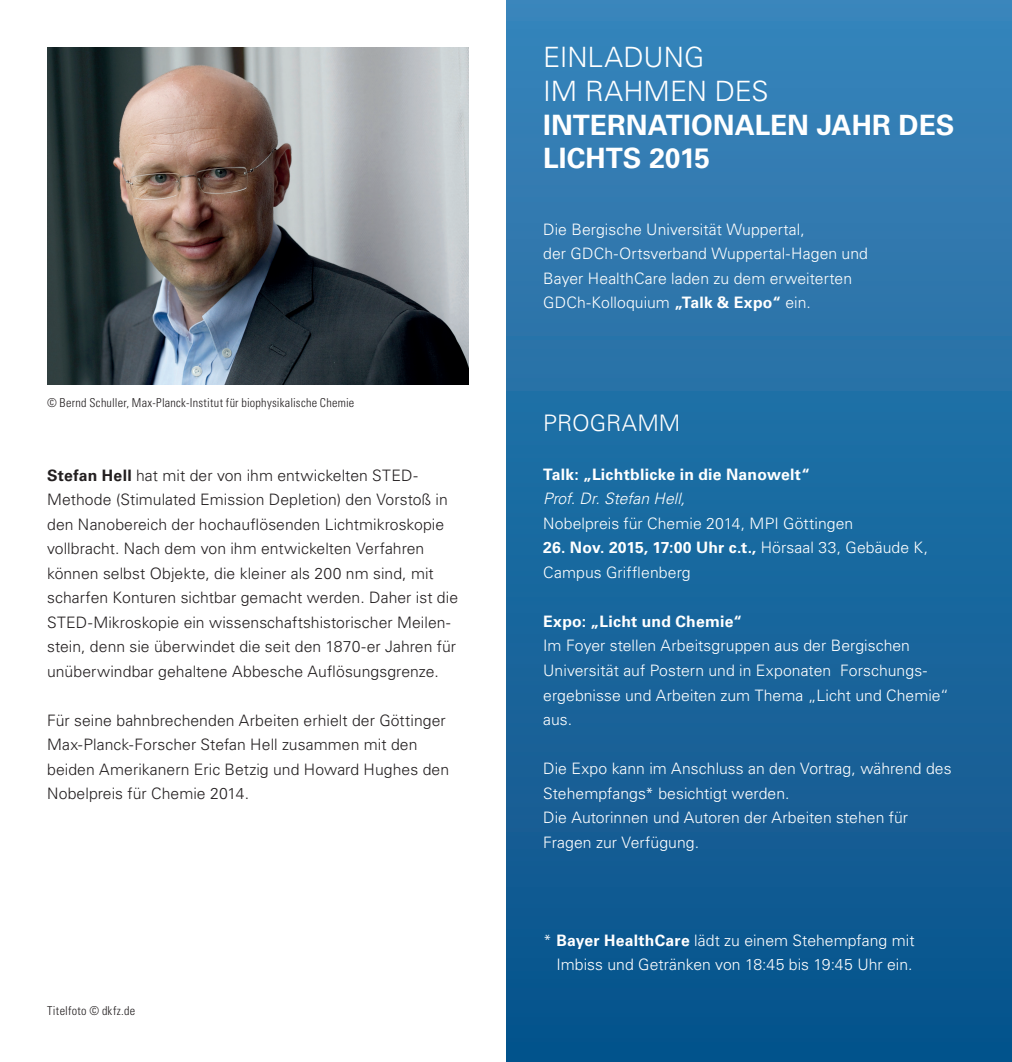
<style>
.page{position:relative;width:1012px;height:1062px;background:#fff}
.page>*{position:absolute;margin:0;border:0;box-sizing:border-box;transform-origin:0 0}
.t1{font:700 28px/33.6px "Univers LT Pro 65";color:#fff}
.t2{font:300 28px/33.6px "Univers LT Pro 45";color:#fff}
.t3{font:300 22.75px "Univers LT Pro 45";color:#fff}
.t4{font:300 15.75px/24.5px "Univers LT Pro 45";letter-spacing:.005em;color:#231f20}
.t5{font:300 15.75px/24.5px "Univers LT Pro 45";letter-spacing:.005em;color:#fff}
.t6{font:700 15.75px "Univers LT Pro 65";letter-spacing:.015em;color:#fff}
.t7{font:italic 300 15.75px "Univers LT Pro 45";letter-spacing:-.005em;color:#fff}
.t8{font:300 condensed 12.25px "Univers";letter-spacing:.02em;color:#231f20}
.s1{font-family:"Univers LT Pro 65";font-weight:700}
.s2{font-family:"Univers LT Pro 45";font-weight:300}
</style>
<div class="page">
<div style="left:506px;top:0;width:506px;height:1062px;background:linear-gradient(to bottom,#3884b9,#05528a)"></div>
<img style="left:47px;top:47px;width:422px;height:337px">
<p class="t8" style="left:47px;top:395px;width:309px">© Bernd Schuller, Max-Planck-Institut für biophysikalische Chemie</p>
<p class="t4" style="left:47px;top:463px;width:412px"><span class="s1">Stefan Hell</span> hat mit der von ihm entwickelten STED-Methode (Stimulated Emission Depletion) den Vorstoß in den Nanobereich der hochauflösenden Lichtmikroskopie vollbracht. Nach dem von ihm entwickelten Verfahren können selbst Objekte, die kleiner als 200 nm sind, mit scharfen Konturen sichtbar gemacht werden. Daher ist die STED-Mikroskopie ein wissenschaftshistorischer Meilen&shy;stein, denn sie überwindet die seit den 1870-er Jahren für unüberwindbar gehaltene Abbesche Auflösungsgrenze.</p>
<p class="t4" style="left:47px;top:708px;width:404px">Für seine bahnbrechenden Arbeiten erhielt der Göttinger Max-Planck-Forscher Stefan Hell zusammen mit den beiden Amerikanern Eric Betzig und Howard Hughes den Nobelpreis für Chemie 2014.</p>
<p class="t8" style="left:47px;top:1003px;width:90px">Titelfoto © dkfz.de</p>
<h1 class="t2" style="left:543px;top:41px;width:227px">EINLADUNG<br>IM RAHMEN DES</h1>
<h1 class="t1" style="left:543px;top:108px;width:413px">INTERNATIONALEN JAHR DES<br>LICHTS 2015</h1>
<p class="t5" style="left:543px;top:217px;width:326px">Die Bergische Universität Wuppertal,<br>der GDCh-Ortsverband Wuppertal-Hagen und Bayer HealthCare laden zu dem erweiterten GDCh-Kolloquium <span class="s1">„Talk &amp; Expo“</span> ein.</p>
<h2 class="t3" style="left:543px;top:409px;width:139px">PROGRAMM</h2>
<p class="t6" style="left:543px;top:465px;width:269px">Talk: „Lichtblicke in die Nanowelt“</p>
<p class="t7" style="left:543px;top:489px;width:143px">Prof. Dr. Stefan Hell,</p>
<p class="t5" style="left:543px;top:511px;width:312px">Nobelpreis für Chemie 2014, MPI Göttingen</p>
<p class="t6" style="left:543px;top:538px;width:386px">26. Nov. 2015, 17:00 Uhr c.t., <span class="s2">Hörsaal 33, Gebäude K,</span></p>
<p class="t5" style="left:543px;top:560px;width:149px">Campus Grifflenberg</p>
<p class="t6" style="left:543px;top:612px;width:201px">Expo: „Licht und Chemie“</p>
<p class="t5" style="left:543px;top:633px;width:407px">Im Foyer stellen Arbeitsgruppen aus der Bergischen Universität auf Postern und in Exponaten Forschungs&shy;ergebnisse und Arbeiten zum Thema „Licht und Chemie“ aus.</p>
<p class="t5" style="left:543px;top:756px;width:410px">Die Expo kann im Anschluss an den Vortrag, während des Stehempfangs* besichtigt werden.<br>Die Autorinnen und Autoren der Arbeiten stehen für Fragen zur Verfügung.</p>
<p class="t5" style="left:543px;top:927px;width:373px;text-align:right">* <span class="s1">Bayer HealthCare</span> lädt zu einem Stehempfang mit<br>Imbiss und Getränken von 18:45 bis 19:45 Uhr ein.</p>
</div>
